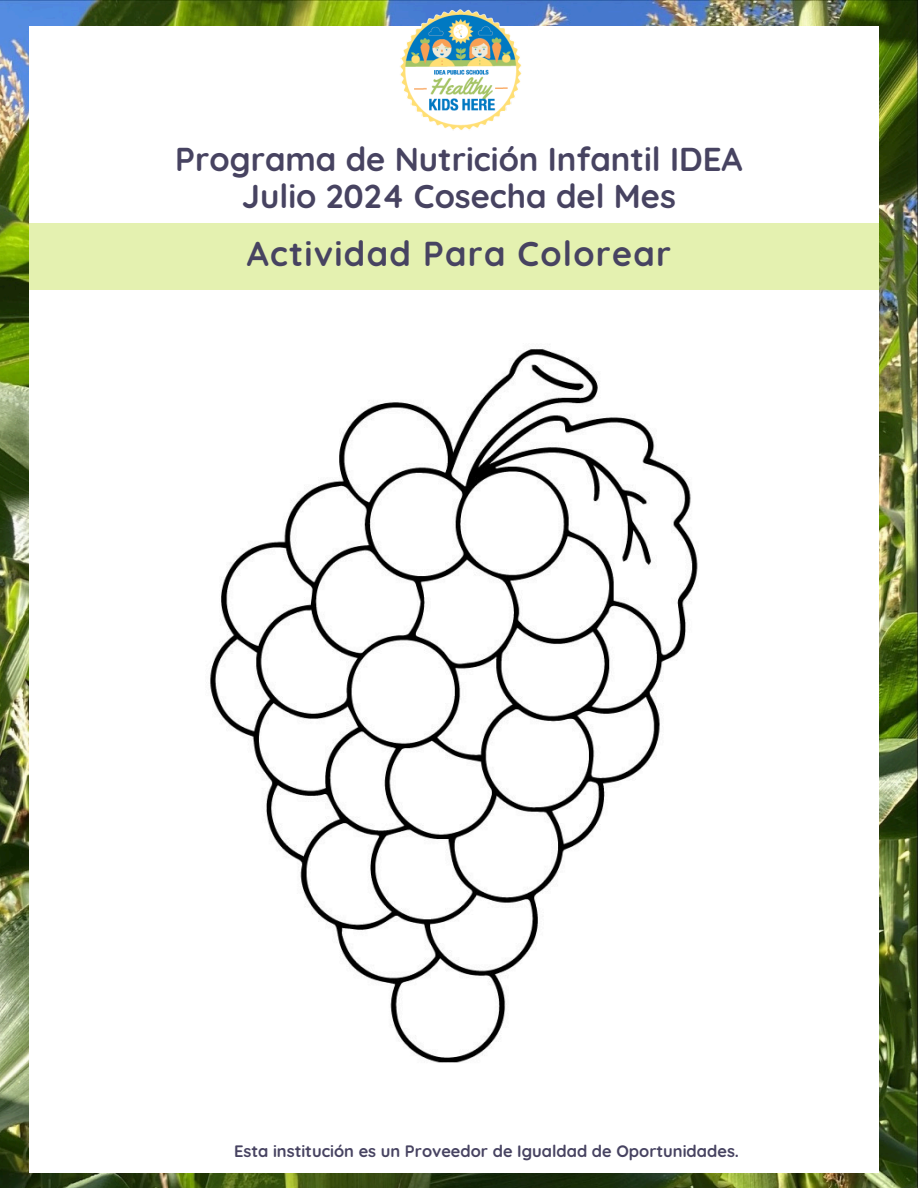
<style>
.page{position:relative;width:918px;height:1188px;background:#fff}
.page>*{position:absolute;margin:0;border:0;box-sizing:border-box;transform-origin:0 0}
.t1{font:700 34.5px "Quicksand";letter-spacing:.035em;color:#474361}
.t2{font:700 33px/37.2px "Quicksand";color:#474361;text-align:center}
.t3{font:700 16.5px "Quicksand";color:#474361}
</style>
<div class="page">
<img style="left:0;top:0;width:918px;height:1188px">
<div style="left:29px;top:26px;width:850px;height:1147px;background:#fff"></div>
<img style="left:394px;top:0;width:135px;height:130px">
<div style="left:29px;top:223px;width:850px;height:67px;background:#e4f1b0"></div>
<img style="left:210px;top:348px;width:488px;height:715px">
<p class="t2" style="left:175px;top:140px;width:569px">Programa de Nutrición Infantil IDEA<br>Julio 2024 Cosecha del Mes</p>
<p class="t1" style="left:247px;top:232px;width:426px">Actividad Para Colorear</p>
<p class="t3" style="left:234px;top:1140px;width:507px">Esta institución es un Proveedor de Igualdad de Oportunidades.</p>
</div>
